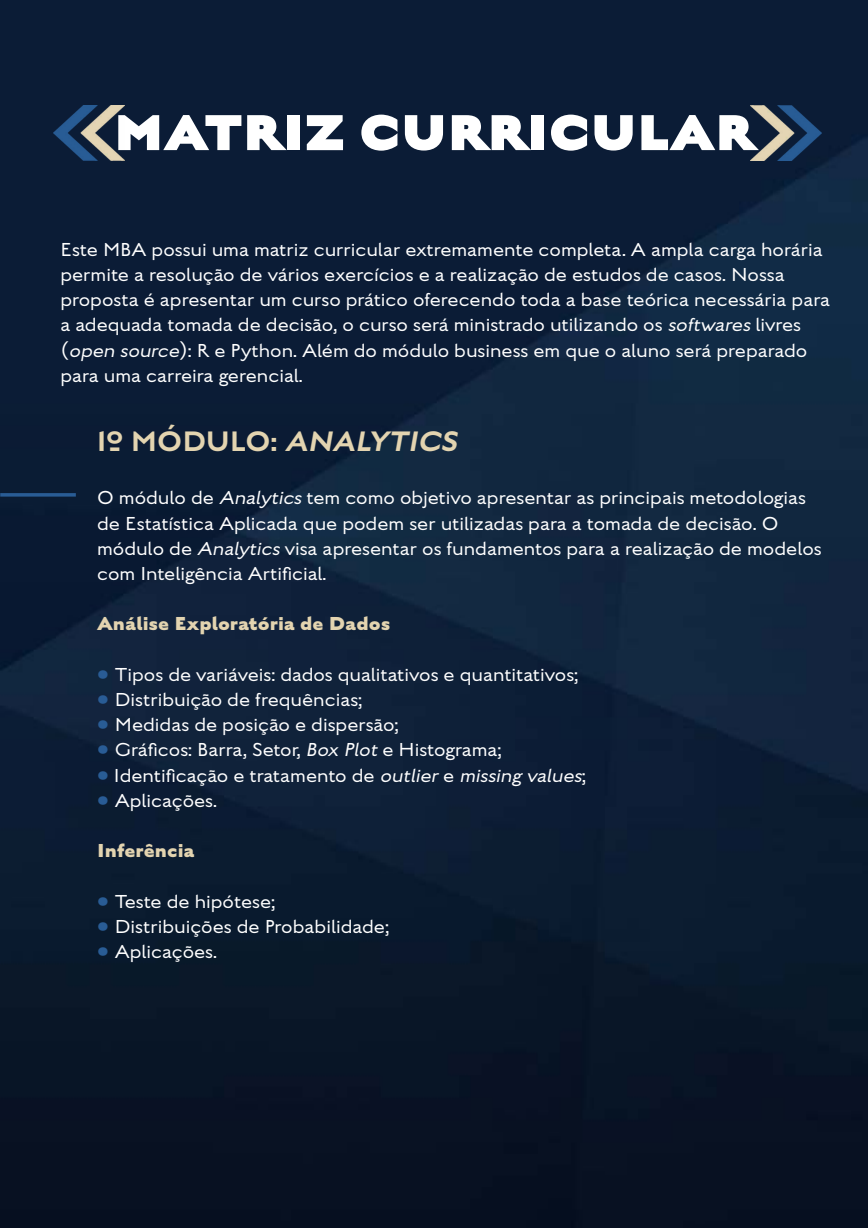
<style>
.page{position:relative;width:868px;height:1228px;background:#fff}
.page>*{position:absolute;margin:0;border:0;box-sizing:border-box;transform-origin:0 0}
.t1{font:900 56.35px "English Grotesque";color:#fff}
.t2{font:500 31.5px "English Grotesque";color:#e3d4b0}
.t3{font:100 21px/25.2px "English Grotesque";color:#fff}
.t4{font:800 21px "English Grotesque";color:#e3d4b0}
.s1{font-style:italic}
.s2{color:#295c95}
</style>
<div class="page">
<img style="left:0;top:0;width:868px;height:1228px">
<img style="left:54px;top:105px;width:71px;height:56px">
<img style="left:751px;top:105px;width:71px;height:56px">
<svg style="left:0;top:493px;width:76px;height:4px"></svg>
<h1 class="t1" style="left:114px;top:98px;width:642px">MATRIZ CURRICULAR</h1>
<p class="t3" style="left:60px;top:237px;width:771px">Este MBA possui uma matriz curricular extremamente completa. A ampla carga horária permite a resolução de vários exercícios e a realização de estudos de casos. Nossa proposta é apresentar um curso prático oferecendo toda a base teórica necessária para a adequada tomada de decisão, o curso será ministrado utilizando os <span class="s1">softwares</span> livres (<span class="s1">open source</span>): R e Python. Além do módulo business em que o aluno será preparado para uma carreira gerencial.</p>
<h2 class="t2" style="left:97px;top:421px;width:369px">1 º M Ó D U LO : <span class="s1">ANALYTICS</span></h2>
<p class="t3" style="left:97px;top:486px;width:726px">O módulo de <span class="s1">Analytics</span> tem como objetivo apresentar as principais metodologias de Estatística Aplicada que podem ser utilizadas para a tomada de decisão. O módulo de <span class="s1">Analytics</span> visa apresentar os fundamentos para a realização de modelos com Inteligência Artificial.</p>
<p class="t4" style="left:97px;top:611px;width:295px">Análise Exploratória de Dados</p>
<p class="t3" style="left:97px;top:662px;width:483px"><span class="s2">•</span> Tipos de variáveis: dados qualitativos e quantitativos;</p>
<p class="t3" style="left:97px;top:687px;width:266px"><span class="s2">•</span> Distribuição de frequências;</p>
<p class="t3" style="left:97px;top:712px;width:303px"><span class="s2">•</span> Medidas de posição e dispersão;</p>
<p class="t3" style="left:97px;top:738px;width:406px"><span class="s2">•</span> Gráficos: Barra, Setor, <span class="s1">Box Plot</span>e Histograma;</p>
<p class="t3" style="left:97px;top:763px;width:490px"><span class="s2">•</span> Identificação e tratamento de <span class="s1">outlier</span> e <span class="s1">missing values</span>;</p>
<p class="t3" style="left:97px;top:788px;width:121px"><span class="s2">•</span> Aplicações.</p>
<p class="t4" style="left:97px;top:838px;width:99px">Inferência</p>
<p class="t3" style="left:97px;top:889px;width:179px"><span class="s2">•</span> Teste de hipótese;</p>
<p class="t3" style="left:97px;top:914px;width:293px"><span class="s2">•</span> Distribuições de Probabilidade;</p>
<p class="t3" style="left:97px;top:939px;width:121px"><span class="s2">•</span> Aplicações.</p>
</div>
